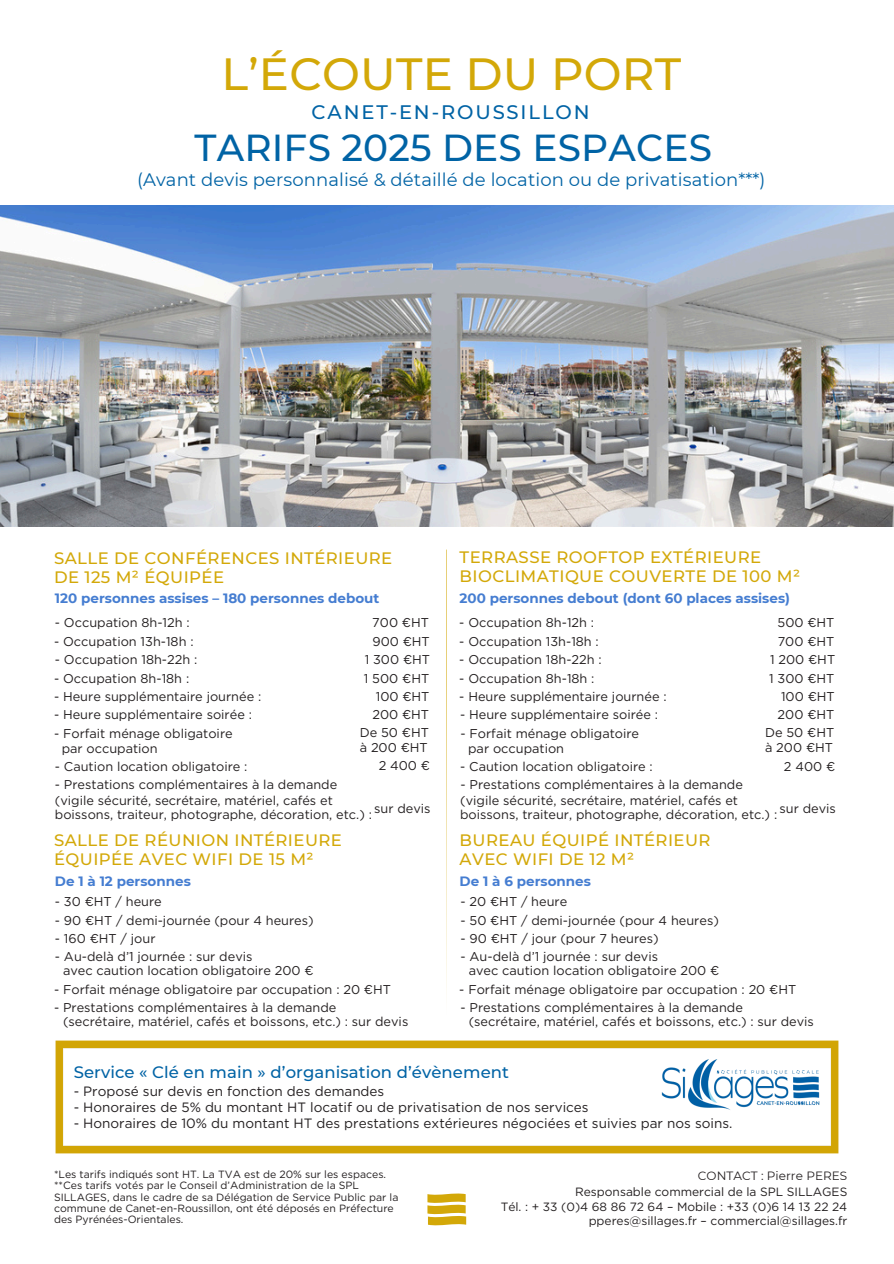
<style>
.page{position:relative;width:894px;height:1264px;background:#fff}
.page>*{position:absolute;margin:0;border:0;box-sizing:border-box;transform-origin:0 0}
.t1{font:500 45px "Montserrat";letter-spacing:.005em;color:#d3a808}
.t2{font:500 37.5px "Montserrat";letter-spacing:.005em;color:#0063a5}
.t3{font:500 19.5px "Montserrat";letter-spacing:.095em;color:#0063a5}
.t4{font:18px "Montserrat";letter-spacing:.005em;color:#0063a5}
.t5{font:500 16.5px/19.2px "Montserrat";letter-spacing:.025em;color:#d3a808}
.t6{font:500 16.5px "Montserrat";letter-spacing:.005em;color:#0063a5}
.t7{font:13.5px "Gotham";color:#231f20}
.t8{font:700 13.5px "Montserrat";color:#457dd1}
.t9{font:12.75px/14.7px "Gotham";color:#231f20}
.t10{font:12px/14.7px "Gotham";color:#231f20;text-align:right}
.t11{font:12px "Montserrat";letter-spacing:.005em;color:#231f20}
.t12{font:10.5px/11.2px "Gotham";color:#231f20}
</style>
<div class="page">
<img style="left:0;top:205px;width:893px;height:322px">
<svg style="left:427px;top:1193px;width:39px;height:32px"></svg>
<svg style="left:446px;top:549px;width:1px;height:441px"></svg>
<img style="left:55px;top:1040px;width:784px;height:114px">
<p class="t1" style="left:221px;top:46px;width:461px">L’ÉCOUTE DU PORT</p>
<p class="t3" style="left:311px;top:100px;width:279px">CANET-EN-ROUSSILLON</p>
<p class="t2" style="left:194px;top:124px;width:519px">TARIFS 2025 DES ESPACES</p>
<h4 class="t4" style="left:137px;top:168px;width:629px">(Avant devis personnalisé &amp; détaillé de location ou de privatisation***)</h4>
<h1 class="t5" style="left:54px;top:548px;width:340px">SALLE DE CONFÉRENCES INTÉRIEURE<br>DE 125 M² ÉQUIPÉE</h1>
<h5 class="t5" style="left:459px;top:547px;width:342px">TERRASSE ROOFTOP EXTÉRIEURE<br>BIOCLIMATIQUE COUVERTE DE 100 M²</h5>
<p class="t8" style="left:55px;top:589px;width:326px">120 personnes assises – 180 personnes debout</p>
<p class="t8" style="left:459px;top:589px;width:332px">200 personnes debout (dont 60 places assises)</p>
<h5 class="t9" style="left:372px;top:615px;width:58px">700 €HT</h5>
<p class="t9" style="left:372px;top:633px;width:59px">900 €HT</p>
<p class="t9" style="left:55px;top:615px;width:136px">- Occupation 8h-12h :</p>
<p class="t9" style="left:54px;top:633px;width:141px">- Occupation 13h-18h :</p>
<p class="t9" style="left:55px;top:652px;width:144px">- Occupation 18h-22h :</p>
<h4 class="t9" style="left:54px;top:689px;width:209px">- Heure supplémentaire journée :</h4>
<h6 class="t9" style="left:375px;top:689px;width:55px">100 €HT</h6>
<p class="t9" style="left:54px;top:707px;width:199px">- Heure supplémentaire soirée :</p>
<h5 class="t9" style="left:372px;top:707px;width:58px">200 €HT</h5>
<h4 class="t9" style="left:364px;top:652px;width:67px">1 300 €HT</h4>
<h6 class="t9" style="left:364px;top:670px;width:67px">1 500 €HT</h6>
<p class="t9" style="left:54px;top:670px;width:137px">- Occupation 8h-18h :</p>
<p class="t9" style="left:777px;top:615px;width:58px">500 €HT</p>
<h5 class="t9" style="left:777px;top:633px;width:58px">700 €HT</h5>
<p class="t9" style="left:459px;top:615px;width:136px">- Occupation 8h-12h :</p>
<p class="t9" style="left:459px;top:633px;width:141px">- Occupation 13h-18h :</p>
<p class="t9" style="left:459px;top:652px;width:144px">- Occupation 18h-22h :</p>
<p class="t9" style="left:459px;top:689px;width:209px">- Heure supplémentaire journée :</p>
<p class="t9" style="left:780px;top:689px;width:55px">100 €HT</p>
<h4 class="t9" style="left:460px;top:707px;width:199px">- Heure supplémentaire soirée :</h4>
<h6 class="t9" style="left:777px;top:707px;width:58px">200 €HT</h6>
<p class="t9" style="left:769px;top:652px;width:67px">1 200 €HT</p>
<h5 class="t9" style="left:769px;top:670px;width:67px">1 300 €HT</h5>
<p class="t9" style="left:459px;top:670px;width:137px">- Occupation 8h-18h :</p>
<p class="t9" style="left:54px;top:726px;width:180px">- Forfait ménage obligatoire</p>
<p class="t9" style="left:62px;top:740px;width:97px">par occupation</p>
<h5 class="t9" style="left:360px;top:725px;width:71px">De 50 €HT à 200 €HT</h5>
<p class="t9" style="left:460px;top:726px;width:180px">- Forfait ménage obligatoire</p>
<p class="t9" style="left:468px;top:740px;width:97px">par occupation</p>
<p class="t9" style="left:764px;top:725px;width:71px">De 50 €HT à 200 €HT</p>
<h5 class="t9" style="left:55px;top:759px;width:194px">- Caution location obligatoire :</h5>
<p class="t9" style="left:378px;top:758px;width:53px">2 400 €</p>
<p class="t9" style="left:460px;top:759px;width:194px">- Caution location obligatoire :</p>
<h5 class="t9" style="left:783px;top:759px;width:53px">2 400 €</h5>
<p class="t9" style="left:55px;top:777px;width:284px">- Prestations complémentaires à la demande</p>
<p class="t9" style="left:55px;top:792px;width:318px">(vigile sécurité, secrétaire, matériel, cafés et boissons, traiteur, photographe, décoration, etc.) :</p>
<p class="t9" style="left:374px;top:801px;width:58px">sur devis</p>
<h5 class="t9" style="left:460px;top:777px;width:284px">- Prestations complémentaires à la demande</h5>
<p class="t9" style="left:460px;top:792px;width:318px">(vigile sécurité, secrétaire, matériel, cafés et boissons, traiteur, photographe, décoration, etc.) :</p>
<h5 class="t9" style="left:779px;top:801px;width:58px">sur devis</h5>
<h2 class="t5" style="left:54px;top:830px;width:289px">SALLE DE RÉUNION INTÉRIEURE<br>ÉQUIPÉE AVEC WIFI DE 15 M²</h2>
<h3 class="t5" style="left:459px;top:830px;width:252px">BUREAU ÉQUIPÉ INTÉRIEUR<br>AVEC WIFI DE 12 M²</h3>
<p class="t8" style="left:55px;top:872px;width:137px">De 1 à 12 personnes</p>
<p class="t9" style="left:55px;top:894px;width:108px">- 30 €HT / heure</p>
<p class="t9" style="left:55px;top:912px;width:260px">- 90 €HT / demi-journée (pour 4 heures)</p>
<p class="t9" style="left:55px;top:930px;width:102px">- 160 €HT / jour</p>
<p class="t9" style="left:55px;top:949px;width:199px">- Au-delà d’1 journée : sur devis</p>
<p class="t8" style="left:459px;top:872px;width:133px">De 1 à 6 personnes</p>
<p class="t9" style="left:460px;top:894px;width:108px">- 20 €HT / heure</p>
<p class="t9" style="left:460px;top:912px;width:260px">- 50 €HT / demi-journée (pour 4 heures)</p>
<p class="t9" style="left:460px;top:930px;width:200px">- 90 €HT / jour (pour 7 heures)</p>
<p class="t9" style="left:460px;top:949px;width:199px">- Au-delà d’1 journée : sur devis</p>
<p class="t9" style="left:63px;top:962px;width:252px">avec caution location obligatoire 200 €</p>
<h5 class="t9" style="left:54px;top:981px;width:338px">- Forfait ménage obligatoire par occupation : 20 €HT</h5>
<p class="t9" style="left:63px;top:1014px;width:346px">(secrétaire, matériel, cafés et boissons, etc.) : sur devis</p>
<p class="t9" style="left:468px;top:962px;width:252px">avec caution location obligatoire 200 €</p>
<p class="t9" style="left:459px;top:981px;width:338px">- Forfait ménage obligatoire par occupation : 20 €HT</p>
<p class="t9" style="left:468px;top:1014px;width:346px">(secrétaire, matériel, cafés et boissons, etc.) : sur devis</p>
<p class="t9" style="left:54px;top:999px;width:284px">- Prestations complémentaires à la demande</p>
<p class="t9" style="left:460px;top:999px;width:284px">- Prestations complémentaires à la demande</p>
<h6 class="t6" style="left:74px;top:1061px;width:436px">Service « Clé en main » d’organisation d’évènement</h6>
<p class="t7" style="left:74px;top:1083px;width:312px">- Proposé sur devis en fonction des demandes</p>
<h5 class="t7" style="left:74px;top:1098px;width:516px">- Honoraires de 5% du montant HT locatif ou de privatisation de nos services</h5>
<p class="t7" style="left:74px;top:1114px;width:660px">- Honoraires de 10% du montant HT des prestations extérieures négociées et suivies par nos soins.</p>
<p class="t12" style="left:54px;top:1168px;width:333px">*Les tarifs indiqués sont HT. La TVA est de 20% sur les espaces.</p>
<p class="t12" style="left:54px;top:1179px;width:346px">**Ces tarifs votés par le Conseil d’Administration de la SPL SILLAGES, dans le cadre de sa Délégation de Service Public par la commune de Canet-en-Roussillon, ont été déposés en Préfecture des Pyrénées-Orientales.</p>
<p class="t11" style="left:697px;top:1168px;width:151px">CONTACT : Pierre PERES</p>
<p class="t10" style="left:500px;top:1184px;width:348px">Responsable commercial de la SPL SILLAGES<br>Tél. : + 33 (0)4 68 86 72 64 – Mobile : +33 (0)6 14 13 22 24 pperes@sillages.fr – commercial@sillages.fr</p>
</div>
